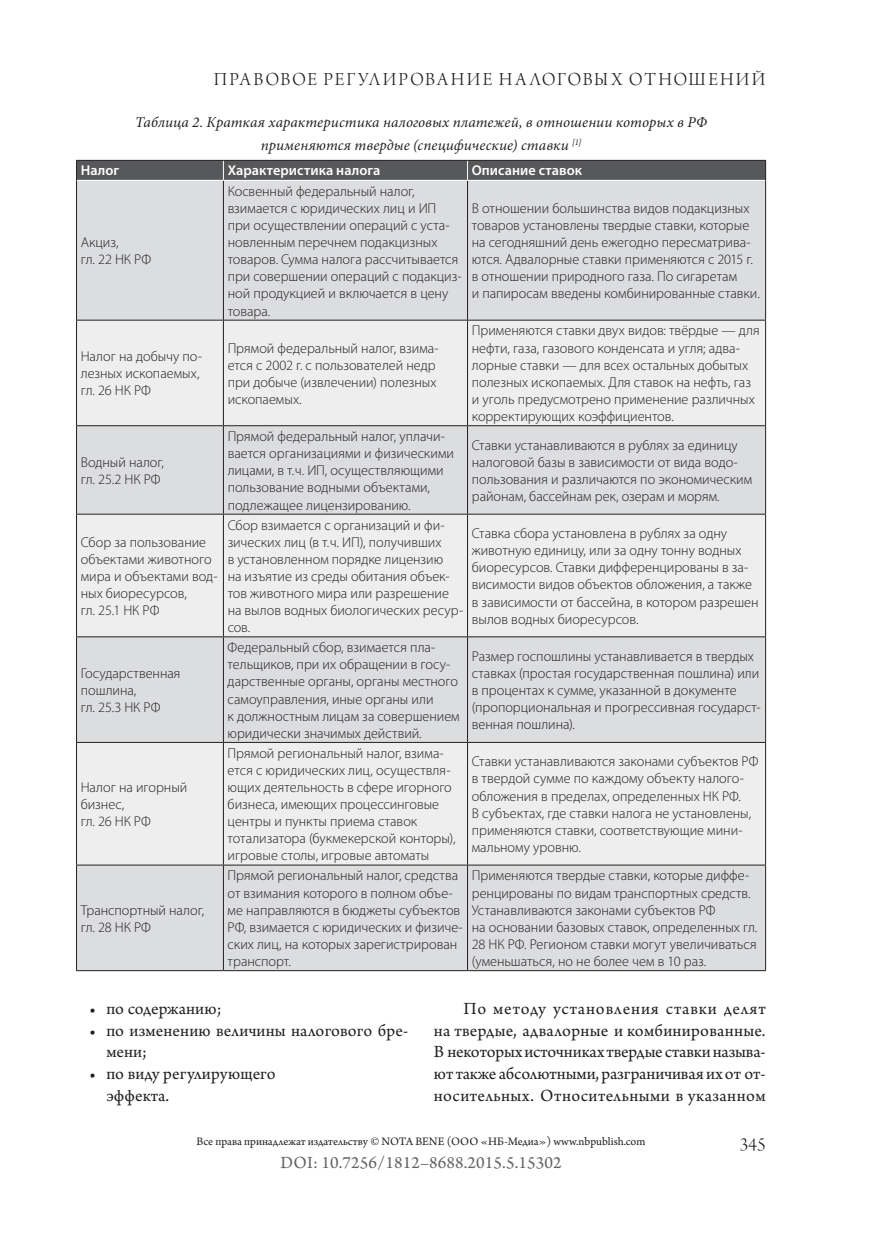
<style>
.page{position:relative;width:872px;height:1234px;background:#fff}
.page>*{position:absolute;margin:0;border:0;box-sizing:border-box;transform-origin:0 0}
.t1{font:19.5px "Arno Pro Light Display";letter-spacing:.095em;color:#231f20}
.t2{font:18px/21.6px "Arno Pro";letter-spacing:.01em;color:#231f20}
.t3{font:18px "Arno Pro";letter-spacing:.005em;color:#636366}
.t4{font:italic 15px/22.5px "Minion Pro";letter-spacing:.005em;color:#231f20;text-align:center}
.t5{font:300 14.25px/17.1px "Myriad Pro";color:#231f20}
.t6{font:600 14.25px "Myriad Pro";letter-spacing:.005em;color:#fff}
.t7{font:12px "Arno Pro";color:#231f20}
</style>
<div class="page">
<div style="left:77px;top:181px;width:688px;height:789px;background:#dcdddf"></div>
<svg style="left:77px;top:321px;width:688px;height:543px;background:#e6e7e8"></svg>
<hr style="left:223px;top:181px;width:1px;height:139px;background:#231f20">
<hr style="left:467px;top:181px;width:1px;height:139px;background:#231f20">
<hr style="left:76px;top:320px;width:147px;height:1px;background:#231f20">
<hr style="left:223px;top:320px;width:244px;height:1px;background:#231f20">
<hr style="left:223px;top:320px;width:1px;height:105px;background:#231f20">
<hr style="left:467px;top:320px;width:299px;height:1px;background:#231f20">
<hr style="left:467px;top:320px;width:1px;height:105px;background:#231f20">
<hr style="left:76px;top:425px;width:147px;height:1px;background:#231f20">
<hr style="left:223px;top:425px;width:244px;height:1px;background:#231f20">
<hr style="left:223px;top:426px;width:1px;height:87px;background:#231f20">
<hr style="left:467px;top:425px;width:299px;height:1px;background:#231f20">
<hr style="left:467px;top:426px;width:1px;height:87px;background:#231f20">
<hr style="left:76px;top:513px;width:147px;height:1px;background:#231f20">
<hr style="left:223px;top:513px;width:244px;height:1px;background:#231f20">
<hr style="left:223px;top:514px;width:1px;height:122px;background:#231f20">
<hr style="left:467px;top:513px;width:299px;height:1px;background:#231f20">
<hr style="left:467px;top:514px;width:1px;height:122px;background:#231f20">
<hr style="left:76px;top:636px;width:147px;height:1px;background:#231f20">
<hr style="left:223px;top:636px;width:244px;height:1px;background:#231f20">
<hr style="left:223px;top:637px;width:1px;height:104px;background:#231f20">
<hr style="left:467px;top:636px;width:299px;height:1px;background:#231f20">
<hr style="left:467px;top:637px;width:1px;height:104px;background:#231f20">
<hr style="left:76px;top:741px;width:147px;height:1px;background:#231f20">
<hr style="left:223px;top:741px;width:244px;height:1px;background:#231f20">
<hr style="left:223px;top:742px;width:1px;height:122px;background:#231f20">
<hr style="left:467px;top:741px;width:299px;height:1px;background:#231f20">
<hr style="left:467px;top:742px;width:1px;height:122px;background:#231f20">
<hr style="left:76px;top:864px;width:147px;height:1px;background:#231f20">
<hr style="left:223px;top:864px;width:244px;height:1px;background:#231f20">
<hr style="left:223px;top:865px;width:1px;height:105px;background:#231f20">
<hr style="left:467px;top:864px;width:299px;height:1px;background:#231f20">
<hr style="left:467px;top:865px;width:1px;height:105px;background:#231f20">
<svg style="left:76px;top:160px;width:690px;height:20px;background:#565759"></svg>
<hr style="left:76px;top:180px;width:1px;height:140px;background:#231f20">
<hr style="left:765px;top:180px;width:1px;height:140px;background:#231f20">
<hr style="left:76px;top:320px;width:1px;height:105px;background:#231f20">
<hr style="left:765px;top:320px;width:1px;height:105px;background:#231f20">
<hr style="left:76px;top:426px;width:1px;height:87px;background:#231f20">
<hr style="left:765px;top:426px;width:1px;height:87px;background:#231f20">
<hr style="left:76px;top:514px;width:1px;height:122px;background:#231f20">
<hr style="left:765px;top:514px;width:1px;height:122px;background:#231f20">
<hr style="left:76px;top:637px;width:1px;height:104px;background:#231f20">
<hr style="left:765px;top:637px;width:1px;height:104px;background:#231f20">
<hr style="left:76px;top:742px;width:1px;height:122px;background:#231f20">
<hr style="left:765px;top:742px;width:1px;height:122px;background:#231f20">
<hr style="left:76px;top:865px;width:1px;height:105px;background:#231f20">
<hr style="left:765px;top:865px;width:1px;height:105px;background:#231f20">
<hr style="left:76px;top:970px;width:147px;height:1px;background:#231f20">
<hr style="left:223px;top:970px;width:244px;height:1px;background:#231f20">
<hr style="left:467px;top:970px;width:299px;height:1px;background:#231f20">
<h1 class="t1" style="left:214px;top:69px;width:553px">Правовое регулирование налоговых отношений</h1>
<p class="t4" style="left:135px;top:111px;width:573px">Таблица 2. Краткая характеристика налоговых платежей, в отношении которых в РФ применяются твердые (специфические) ставки <sup>[1]</sup></p>
<p class="t6" style="left:81px;top:161px;width:40px">Налог</p>
<p class="t6" style="left:228px;top:161px;width:154px">Характеристика налога</p>
<p class="t6" style="left:472px;top:161px;width:112px">Описание ставок</p>
<p class="t5" style="left:81px;top:233px;width:72px">Акциз,<br>гл. 22 НК РФ</p>
<p class="t5" style="left:228px;top:182px;width:236px">Косвенный федеральный налог, взимается с юридических лиц и ИП при осуществлении операций с уста&shy;новленным перечнем подакцизных товаров. Сумма налога рассчитывается при совершении операций с подакциз&shy;ной продукцией и включается в цену товара.</p>
<p class="t5" style="left:81px;top:347px;width:123px">Налог на добычу по&shy;лезных ископаемых, гл. 26 НК РФ</p>
<p class="t5" style="left:228px;top:339px;width:212px">Прямой федеральный налог, взима&shy;ется с 2002 г. с пользователей недр при добыче (извлечении) полезных ископаемых.</p>
<p class="t5" style="left:472px;top:199px;width:289px">В отношении большинства видов подакцизных товаров установлены твердые ставки, которые на сегодняшний день ежегодно пересматрива&shy;ются. Адвалорные ставки применяются с 2015 г. в отношении природного газа. По сигаретам<br>и папиросам введены комбинированные ставки.</p>
<p class="t5" style="left:472px;top:322px;width:289px">Применяются ставки двух видов: твёрдые — для нефти, газа, газового конденсата и угля; адва&shy;лорные ставки — для всех остальных добытых полезных ископаемых. Для ставок на нефть, газ и уголь предусмотрено применение различных корректирующих коэффициентов.</p>
<p class="t5" style="left:81px;top:453px;width:85px">Водный налог, гл. 25.2 НК РФ</p>
<p class="t5" style="left:81px;top:533px;width:138px">Сбор за пользование объектами животного мира и объектами вод&shy;ных биоресурсов,<br>гл. 25.1 НК РФ</p>
<p class="t5" style="left:81px;top:664px;width:101px">Государственная пошлина,<br>гл. 25.3 НК РФ</p>
<p class="t5" style="left:81px;top:778px;width:108px">Налог на игорный бизнес,<br>гл. 26 НК РФ</p>
<p class="t5" style="left:81px;top:901px;width:125px">Транспортный налог, гл. 28 НК РФ</p>
<p class="t5" style="left:228px;top:427px;width:228px">Прямой федеральный налог, уплачи&shy;вается организациями и физическими лицами, в т.ч. ИП, осуществляющими пользование водными объектами, подлежащее лицензированию.</p>
<p class="t5" style="left:472px;top:436px;width:282px">Ставки устанавливаются в рублях за единицу налоговой базы в зависимости от вида водо&shy;пользования и различаются по экономическим районам, бассейнам рек, озерам и морям.</p>
<p class="t5" style="left:228px;top:516px;width:237px">Сбор взимается с организаций и фи&shy;зических лиц (в т.ч. ИП), получивших<br>в установленном порядке лицензию<br>на изъятие из среды обитания объек&shy;тов животного мира или разрешение на вылов водных биологических ресур&shy;сов.</p>
<p class="t5" style="left:472px;top:524px;width:288px">Ставка сбора установлена в рублях за одну животную единицу, или за одну тонну водных биоресурсов. Ставки дифференцированы в за&shy;висимости видов объектов обложения, а также в зависимости от бассейна, в котором разрешен вылов водных биоресурсов.</p>
<p class="t5" style="left:228px;top:638px;width:233px">Федеральный сбор, взимается пла&shy;тельщиков, при их обращении в госу&shy;дарственные органы, органы местного самоуправления, иные органы или<br>к должностным лицам за совершением юридически значимых действий.</p>
<p class="t5" style="left:472px;top:647px;width:290px">Размер госпошлины устанавливается в твердых ставках (простая государственная пошлина) или в процентах к сумме, указанной в документе (пропорциональная и прогрессивная государст&shy;венная пошлина).</p>
<p class="t5" style="left:228px;top:744px;width:229px">Прямой региональный налог, взима&shy;ется с юридических лиц, осуществля&shy;ющих деятельность в сфере игорного бизнеса, имеющих процессинговые центры и пункты приема ставок тотализатора (букмекерской конторы), игровые столы, игровые автоматы</p>
<p class="t5" style="left:472px;top:752px;width:288px">Ставки устанавливаются законами субъектов РФ в твердой сумме по каждому объекту налого&shy;обложения в пределах, определенных НК РФ.<br>В субъектах, где ставки налога не установлены, применяются ставки, соответствующие мини&shy;мальному уровню.</p>
<p class="t5" style="left:228px;top:866px;width:237px">Прямой региональный налог, средства от взимания которого в полном объе&shy;ме направляются в бюджеты субъектов<br>РФ, взимается с юридических и физиче&shy;ских лиц, на которых зарегистрирован транспорт.</p>
<p class="t5" style="left:472px;top:866px;width:287px">Применяются твердые ставки, которые диффе&shy;ренцированы по видам транспортных средств.<br>Устанавливаются законами субъектов РФ<br>на основании базовых ставок, определенных гл.<br>28 НК РФ. Регионом ставки могут увеличиваться (уменьшаться, но не более чем в 10 раз.</p>
<p class="t2" style="left:89px;top:998px;width:134px">• по содержанию;</p>
<p class="t2" style="left:106px;top:1020px;width:303px;text-indent:-17px">• по изменению величины налогового бре&shy;мени;</p>
<p class="t2" style="left:106px;top:1063px;width:171px;text-indent:-17px">• по виду регулирующего эффекта.</p>
<p class="t2" style="left:434px;top:998px;width:333px;text-align:justify;text-indent:30px">По методу установления ставки делят на твердые, адвалорные и комбинированные.<br>В некоторых источниках твердые ставки называ&shy;ют также абсолютными, разграничивая их от от&shy;носительных. Относительными в указанном</p>
<p class="t7" style="left:196px;top:1134px;width:450px">Все права принадлежат издательству © NOTA BENE (ООО «НБ-Медиа») www.nbpublish.com</p>
<p class="t3" style="left:280px;top:1152px;width:282px">DOI: 10.7256/1812–8688.2015.5.15302</p>
<h1 class="t1" style="left:740px;top:1133px;width:27px">345</h1>
</div>
